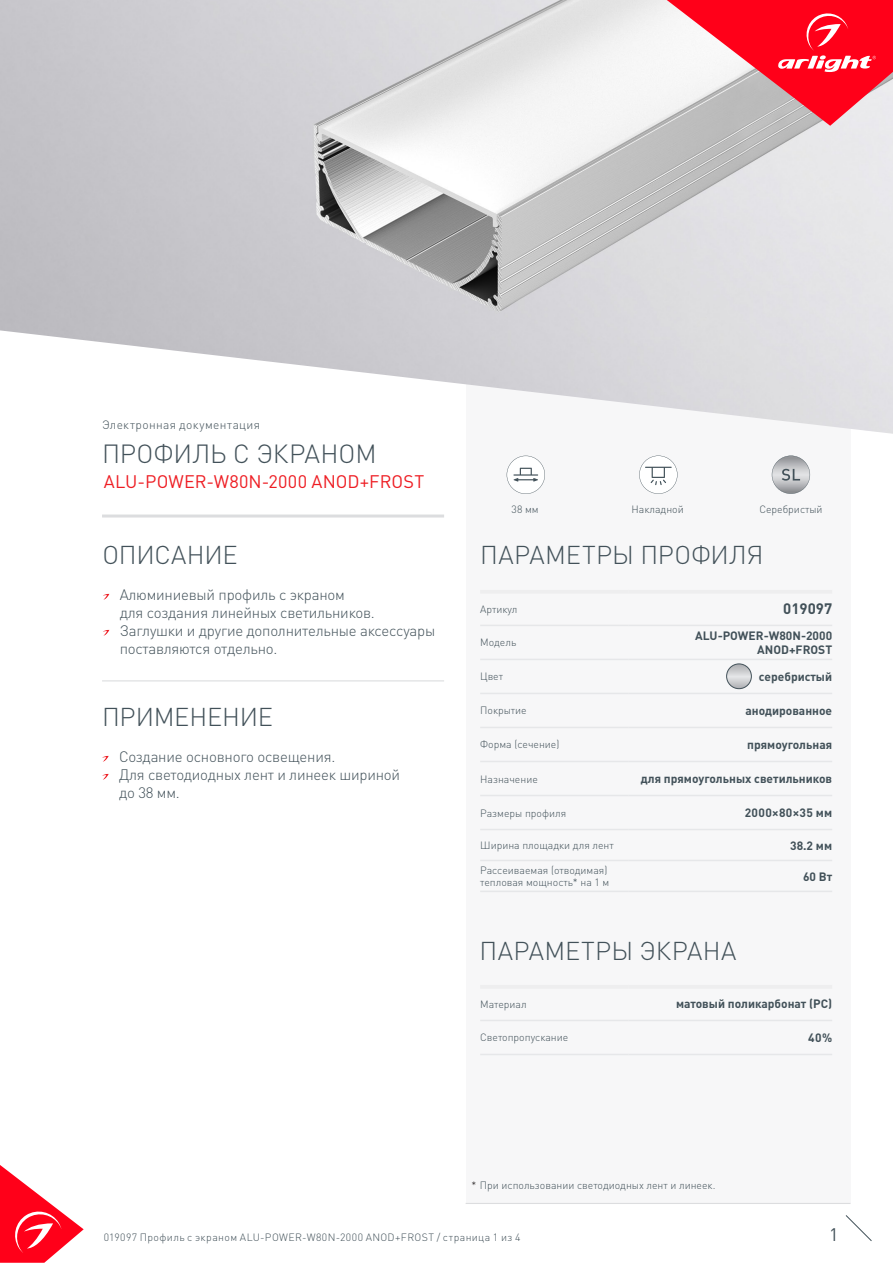
<style>
.page{position:relative;width:893px;height:1263px;background:#fff}
.page>*{position:absolute;margin:0;border:0;box-sizing:border-box;transform-origin:0 0}
.t1{font:300 25.95px "DIN Pro";letter-spacing:-.005em;color:#425159}
.t2{font:300 25.5px "DIN Pro";letter-spacing:-.005em;color:#425159}
.t3{font:300 25.5px "DIN Pro";letter-spacing:.02em;color:#425159}
.t4{font:18px "DIN Pro";letter-spacing:.01em;color:#ee1d23}
.t5{font:18px "DIN Pro";color:#425159}
.t6{font:300 15px/18px "DIN Pro";letter-spacing:-.015em;color:#425159}
.t7{font:700 15px "DIN Pro";color:#425159}
.t8{font:700 12px/14.4px "DIN Pro";color:#425159;text-align:right}
.t9{font:300 12px "DIN Pro";letter-spacing:.03em;color:#425159}
.t10{font:700 12px "DIN Pro";letter-spacing:.025em;color:#425159}
.t11{font:300 10.5px/12.6px "DIN Pro";color:#425159}
.t12{font:300 10.5px "DIN Pro";letter-spacing:.04em;color:#425159}
.s1{color:#231f20}
</style>
<div class="page">
<svg style="left:0;top:1165px;width:84px;height:98px"></svg>
<svg style="left:845px;top:1215px;width:27px;height:26px"></svg>
<div style="left:466px;top:250px;width:384px;height:953px;background:#f7f7f8"></div>
<svg style="left:507px;top:456px;width:38px;height:38px"></svg>
<hr style="left:102px;top:514px;width:342px;height:3px;background:#dcdddf">
<img style="left:0;top:0;width:893px;height:434px">
<hr style="left:480px;top:590px;width:148px;height:4px;background:#eeeeef">
<hr style="left:628px;top:590px;width:204px;height:4px;background:#eeeeef">
<hr style="left:480px;top:625px;width:148px;height:1px;background:#e6e7e9">
<hr style="left:628px;top:625px;width:204px;height:1px;background:#e6e7e9">
<hr style="left:480px;top:659px;width:148px;height:1px;background:#e6e7e9">
<hr style="left:628px;top:659px;width:204px;height:1px;background:#e6e7e9">
<hr style="left:480px;top:693px;width:148px;height:1px;background:#e6e7e9">
<hr style="left:628px;top:693px;width:204px;height:1px;background:#e6e7e9">
<hr style="left:480px;top:727px;width:148px;height:1px;background:#e6e7e9">
<hr style="left:628px;top:727px;width:204px;height:1px;background:#e6e7e9">
<hr style="left:480px;top:761px;width:148px;height:1px;background:#e6e7e9">
<hr style="left:628px;top:761px;width:204px;height:1px;background:#e6e7e9">
<hr style="left:480px;top:795px;width:148px;height:1px;background:#e6e7e9">
<hr style="left:628px;top:795px;width:204px;height:1px;background:#e6e7e9">
<hr style="left:480px;top:829px;width:148px;height:1px;background:#e6e7e9">
<hr style="left:628px;top:829px;width:204px;height:1px;background:#e6e7e9">
<hr style="left:480px;top:860px;width:148px;height:1px;background:#e6e7e9">
<hr style="left:628px;top:860px;width:204px;height:1px;background:#e6e7e9">
<hr style="left:480px;top:891px;width:148px;height:1px;background:#e6e7e9">
<hr style="left:628px;top:891px;width:204px;height:1px;background:#e6e7e9">
<svg style="left:667px;top:0;width:226px;height:126px"></svg>
<svg style="left:103px;top:594px;width:6px;height:6px"></svg>
<svg style="left:103px;top:630px;width:6px;height:6px"></svg>
<svg style="left:102px;top:756px;width:7px;height:6px"></svg>
<svg style="left:102px;top:774px;width:7px;height:6px"></svg>
<svg style="left:727px;top:664px;width:24px;height:25px"></svg>
<div style="left:726px;top:663px;width:26px;height:26px;border:1px solid #425159;border-radius:50%"></div>
<svg style="left:772px;top:456px;width:38px;height:38px"></svg>
<svg style="left:639px;top:456px;width:38px;height:38px"></svg>
<hr style="left:466px;top:1203px;width:384px;height:1px;background:#dcdddf">
<hr style="left:102px;top:680px;width:342px;height:1px;background:#dcdddf">
<hr style="left:480px;top:985px;width:148px;height:4px;background:#eeeeef">
<hr style="left:628px;top:985px;width:204px;height:4px;background:#eeeeef">
<hr style="left:480px;top:1020px;width:148px;height:1px;background:#e6e7e9">
<hr style="left:628px;top:1020px;width:204px;height:1px;background:#e6e7e9">
<hr style="left:480px;top:1054px;width:148px;height:1px;background:#e6e7e9">
<hr style="left:628px;top:1054px;width:204px;height:1px;background:#e6e7e9">
<p class="t9" style="left:102px;top:417px;width:160px">Электронная документация</p>
<p class="t1" style="left:102px;top:436px;width:276px">ПРОФИЛЬ С ЭКРАНОМ</p>
<p class="t4" style="left:104px;top:470px;width:322px">ALU-POWER-W80N-2000 ANOD+FROST</p>
<p class="t2" style="left:102px;top:537px;width:137px">ОПИСАНИЕ</p>
<p class="t6" style="left:120px;top:584px;width:257px">Алюминиевый профиль с экраном<br>для создания линейных светильников.</p>
<p class="t6" style="left:120px;top:620px;width:317px">Заглушки и другие дополнительные аксессуары поставляются отдельно.</p>
<p class="t2" style="left:102px;top:699px;width:172px">ПРИМЕНЕНИЕ</p>
<p class="t6" style="left:119px;top:746px;width:218px">Создание основного освещения.</p>
<p class="t6" style="left:119px;top:764px;width:283px">Для светодиодных лент и линеек шириной до 38 мм.</p>
<p class="t11" style="left:512px;top:502px;width:29px">38 мм</p>
<p class="t11" style="left:632px;top:502px;width:54px">Накладной</p>
<p class="t11" style="left:759px;top:502px;width:65px">Серебристый</p>
<p class="t2" style="left:480px;top:537px;width:285px">ПАРАМЕТРЫ ПРОФИЛЯ</p>
<p class="t11" style="left:480px;top:602px;width:39px">Артикул</p>
<p class="t7" style="left:783px;top:599px;width:50px">019097</p>
<p class="t11" style="left:480px;top:636px;width:38px">Модель</p>
<p class="t8" style="left:695px;top:628px;width:138px">ALU-POWER-W80N-2000<br>ANOD+FROST</p>
<p class="t11" style="left:480px;top:670px;width:24px">Цвет</p>
<p class="t8" style="left:759px;top:669px;width:75px">серебристый</p>
<p class="t11" style="left:480px;top:704px;width:48px">Покрытие</p>
<p class="t8" style="left:745px;top:703px;width:88px">анодированное</p>
<p class="t11" style="left:480px;top:738px;width:81px">Форма (сечение)</p>
<p class="t8" style="left:747px;top:737px;width:86px">прямоугольная</p>
<p class="t11" style="left:480px;top:772px;width:59px">Назначение</p>
<p class="t8" style="left:641px;top:771px;width:193px">для прямоугольных светильников</p>
<p class="t11" style="left:480px;top:806px;width:87px">Размеры профиля</p>
<p class="t10" style="left:745px;top:805px;width:89px">2000×80×35 мм</p>
<p class="t11" style="left:480px;top:838px;width:135px">Ширина площадки для лент</p>
<p class="t8" style="left:790px;top:837px;width:43px">38.2 мм</p>
<p class="t11" style="left:480px;top:863px;width:131px">Рассеиваемая (отводимая) тепловая мощность* на 1 м</p>
<p class="t8" style="left:803px;top:868px;width:31px">60 Вт</p>
<p class="t3" style="left:479px;top:933px;width:258px">ПАРАМЕТРЫ ЭКРАНА</p>
<p class="t11" style="left:480px;top:997px;width:48px">Материал</p>
<p class="t8" style="left:676px;top:996px;width:158px">матовый поликарбонат (PC)</p>
<p class="t11" style="left:480px;top:1031px;width:90px">Светопропускание</p>
<p class="t8" style="left:808px;top:1030px;width:25px">40%</p>
<p class="t11" style="left:471px;top:1178px;width:246px"><span class="s1">*</span> При использовании светодиодных лент и линеек.</p>
<p class="t12" style="left:104px;top:1230px;width:418px">019097 Профиль с экраном ALU-POWER-W80N-2000 ANOD+FROST / страница 1 из 4</p>
<h3 class="t5" style="left:829px;top:1222px;width:11px">1</h3>
</div>
